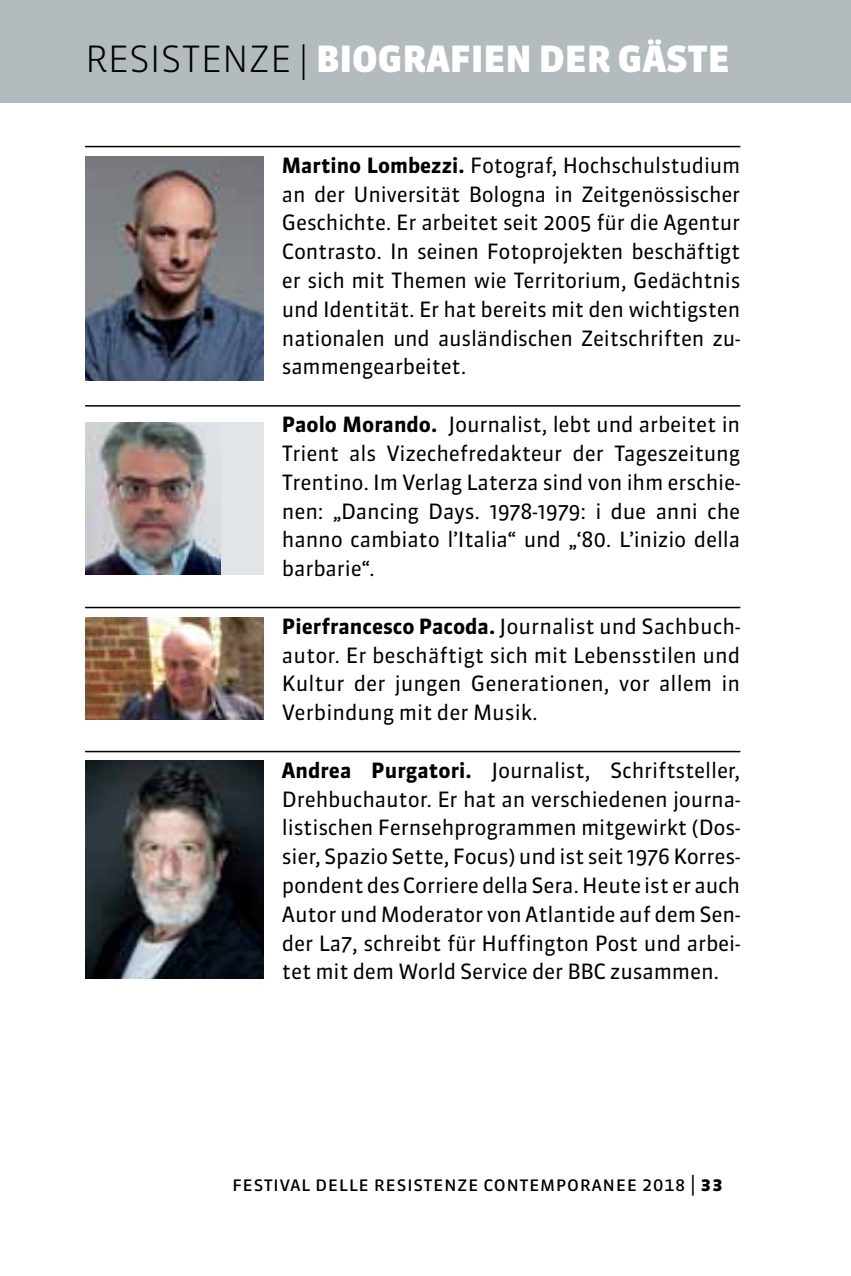
<style>
.page{position:relative;width:851px;height:1276px;background:#fff}
.page>*{position:absolute;margin:0;border:0;box-sizing:border-box;transform-origin:0 0}
.t1{font:36px "Sanuk Black SC";color:#fff}
.t2{font:21px/28.8px "Sanuk";letter-spacing:-.01em;color:#000;text-align:justify}
.t3{font:21px "Sanuk Regular SC";color:#000}
.s1{font-family:"Sanuk Light SC";color:#000}
.s2{font-weight:700}
.s3{font-family:"Sanuk Bold SC"}
</style>
<div class="page">
<div style="left:0;top:0;width:850px;height:103px;background:#b4bbbf"></div>
<hr style="left:85px;top:146px;width:655px;height:1px;background:#000">
<hr style="left:85px;top:405px;width:655px;height:1px;background:#000">
<hr style="left:85px;top:607px;width:655px;height:1px;background:#000">
<hr style="left:85px;top:751px;width:655px;height:1px;background:#000">
<img style="left:85px;top:157px;width:179px;height:224px">
<div style="left:85px;top:422px;width:179px;height:152px;background:#e1e5e8"></div>
<img style="left:85px;top:422px;width:136px;height:152px">
<img style="left:85px;top:617px;width:179px;height:102px">
<img style="left:85px;top:760px;width:179px;height:218px">
<h1 class="t1" style="left:85px;top:37px;width:646px"><span class="s1">RESISTENZE |</span> BIOGRAFIEN DER GÄSTE</h1>
<p class="t2" style="left:282px;top:151px;width:460px"><span class="s2">Martino Lombezzi.</span> Fotograf, Hochschulstudium an der Universität Bologna in Zeitgenössischer Geschichte. Er arbeitet seit 2005 für die Agentur Contrasto. In seinen Fotoprojekten beschäftigt er sich mit Themen wie Territorium, Gedächtnis und Identität. Er hat bereits mit den wichtigsten nationalen und ausländischen Zeitschriften zu&shy;sammengearbeitet.</p>
<p class="t2" style="left:282px;top:410px;width:460px"><span class="s2">Paolo Morando.</span> Journalist, lebt und arbeitet in Trient als Vizechefredakteur der Tageszeitung Trentino. Im Verlag Laterza sind von ihm erschie&shy;nen: „Dancing Days. 1978-1979: i due anni che hanno cambiato l’Italia“ und „‘80. L’inizio della barbarie“.</p>
<p class="t2" style="left:282px;top:612px;width:460px"><span class="s2">Pierfrancesco Pacoda.</span> Journalist und Sachbuch&shy;autor. Er beschäftigt sich mit Lebensstilen und Kultur der jungen Generationen, vor allem in Verbindung mit der Musik.</p>
<p class="t2" style="left:282px;top:756px;width:460px"><span class="s2">Andrea Purgatori.</span> Journalist, Schriftsteller, Drehbuchautor. Er hat an verschiedenen journa&shy;listischen Fernsehprogrammen mitgewirkt (Dos&shy;sier, Spazio Sette, Focus) und ist seit 1976 Korres&shy;pondent des Corriere della Sera. Heute ist er auch Autor und Moderator von Atlantide auf dem Sen&shy;der La7, schreibt für Huffington Post und arbei&shy;tet mit dem World Service der BBC zusammen.</p>
<p class="t3" style="left:232px;top:1170px;width:493px">festival delle resistenze contemporanee 2018 | <span class="s3">33</span></p>
</div>
